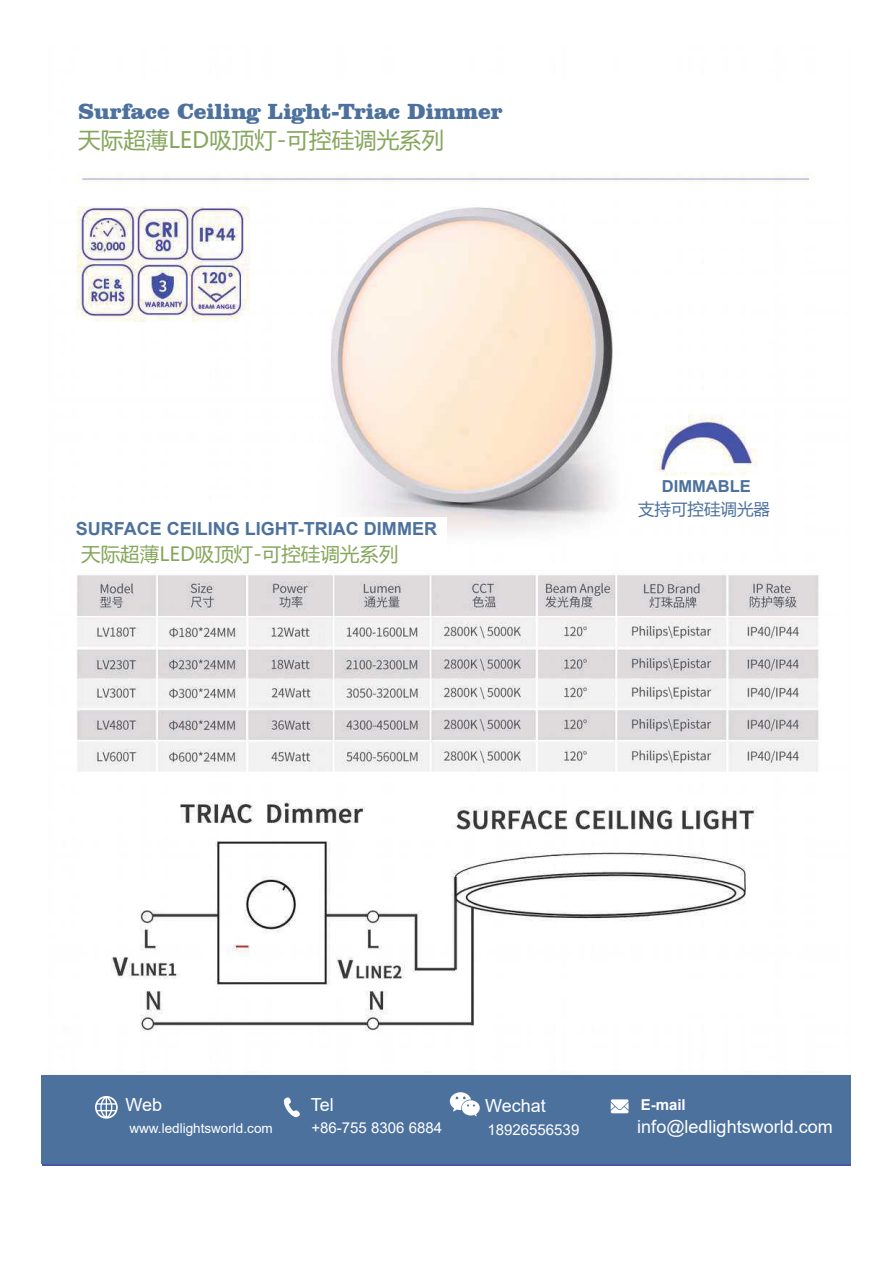
<style>
.page{position:relative;width:893px;height:1263px;background:#fff}
.page>*{position:absolute;margin:0;border:0;box-sizing:border-box;transform-origin:0 0}
.t1{font:900 22.5px "Clarendon BT";color:#4c719d}
.t2{font:22.5px "Microsoft Ya Hei";color:#86a65c}
.t3{font:19.5px "Microsoft Ya Hei";color:#86a65c}
.t4{font:18px "Arial";color:#fff}
.t5{font:700 18px "Arial";color:#4c719d}
.t6{font:16.5px "Microsoft Ya Hei";color:#4c719d}
.t7{font:700 16.5px "Arial";color:#4c719d}
.t8{font:15px "Arial";color:#fff}
.t9{font:700 15px "Arial";color:#fff}
.t10{font:13.5px "Arial";color:#fff}
</style>
<div class="page">
<img style="left:42px;top:174px;width:808px;height:991px">
<div style="left:76px;top:517px;width:370px;height:53px;background:#fff"></div>
<div style="left:634px;top:476px;width:141px;height:46px;background:#fff"></div>
<div style="left:42px;top:1076px;width:809px;height:88px;background:#4c719d"></div>
<svg style="left:95px;top:1096px;width:23px;height:23px"></svg>
<svg style="left:283px;top:1097px;width:17px;height:21px"></svg>
<svg style="left:450px;top:1092px;width:30px;height:25px"></svg>
<svg style="left:610px;top:1099px;width:18px;height:14px"></svg>
<p class="t1" style="left:78px;top:97px;width:425px">Surface Ceiling Light-Triac Dimmer</p>
<p class="t2" style="left:78px;top:125px;width:367px">天际超薄LED吸顶灯-可控硅调光系列</p>
<p class="t5" style="left:76px;top:516px;width:362px">SURFACE CEILING LIGHT-TRIAC DIMMER</p>
<p class="t3" style="left:81px;top:541px;width:319px">天际超薄LED吸顶灯-可控硅调光系列</p>
<p class="t7" style="left:662px;top:475px;width:90px">DIMMABLE</p>
<p class="t6" style="left:638px;top:498px;width:133px">支持可控硅调光器</p>
<p class="t4" style="left:125px;top:1093px;width:38px">Web</p>
<p class="t4" style="left:311px;top:1092px;width:25px">Tel</p>
<p class="t4" style="left:485px;top:1093px;width:62px">Wechat</p>
<p class="t10" style="left:129px;top:1119px;width:145px">www.ledlightsworld.com</p>
<p class="t8" style="left:311px;top:1117px;width:132px">+86-755 8306 6884</p>
<p class="t8" style="left:487px;top:1119px;width:93px">18926556539</p>
<p class="t4" style="left:637px;top:1114px;width:197px">info@ledlightsworld.com</p>
<p class="t9" style="left:640px;top:1094px;width:47px">E-mail</p>
</div>
